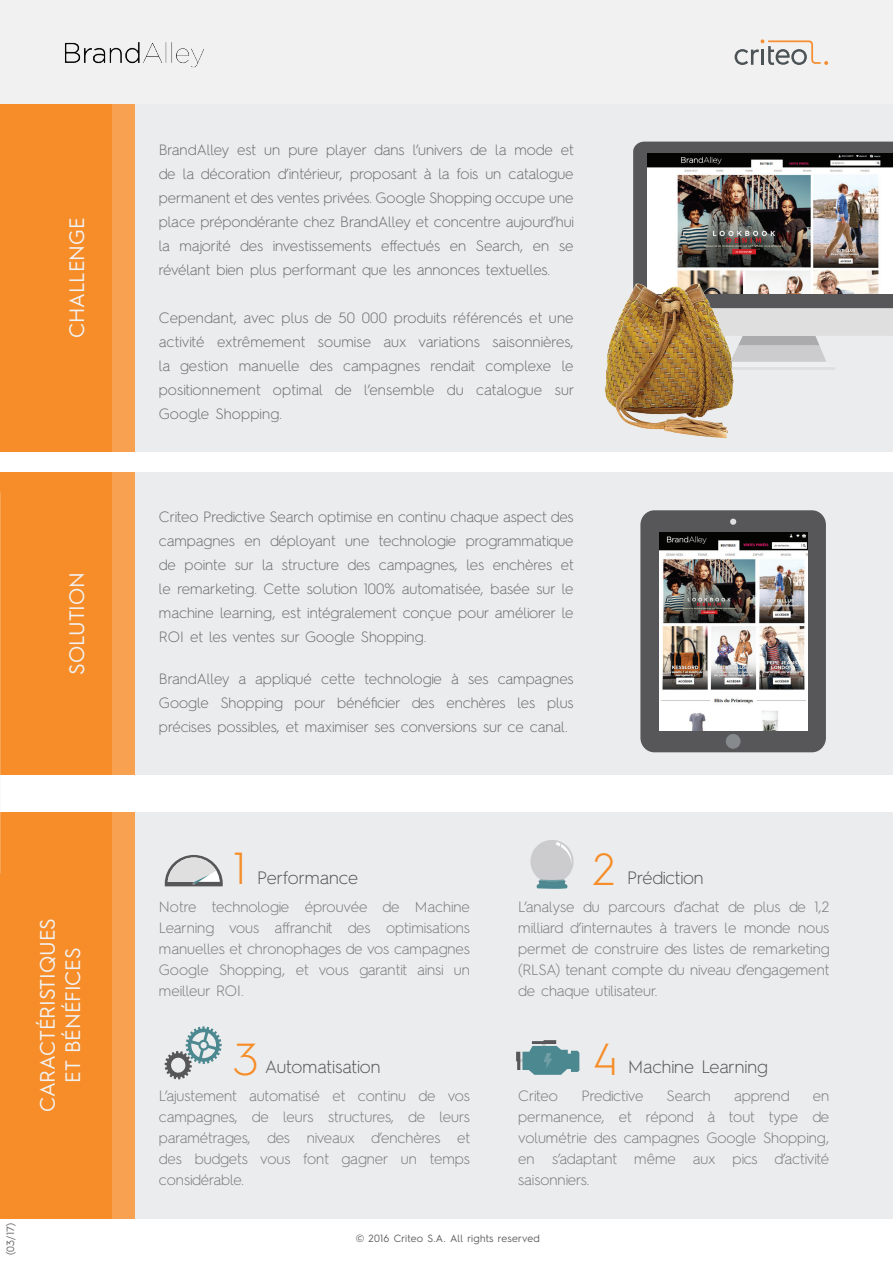
<style>
.page{position:relative;width:893px;height:1263px;background:#fff}
.page>*{position:absolute;margin:0;border:0;box-sizing:border-box;transform-origin:0 0}
.t1{font:300 45px "Hurme Geometric Sans 2";color:#f68d29}
.t2{font:21px/25.2px "Hurme Geometric Sans 2";color:#f1f1f1;text-align:center}
.t3{font:300 18px "Hurme Geometric Sans 2";color:#545759}
.t4{font:300 15px/24px "Hurme Geometric Sans 2";color:#6f6e6f;text-align:justify}
.t5{font:300 15px/21px "Hurme Geometric Sans 2";color:#7b7a7c;text-align:justify}
.t6{font:10.5px "Hurme Geometric Sans 2";letter-spacing:.02em;color:#626264}
</style>
<div class="page">
<div style="left:0;top:0;width:893px;height:104px;background:#f1f1f1"></div>
<div style="left:0;top:104px;width:112px;height:347px;background:#f68d29"></div>
<div style="left:112px;top:104px;width:24px;height:347px;background:#f8a151"></div>
<div style="left:136px;top:104px;width:757px;height:347px;background:#ebeced"></div>
<div style="left:0;top:472px;width:112px;height:303px;background:#f68d29"></div>
<div style="left:112px;top:472px;width:24px;height:303px;background:#f8a151"></div>
<div style="left:136px;top:472px;width:757px;height:303px;background:#ebeced"></div>
<div style="left:0;top:812px;width:112px;height:406px;background:#f68d29"></div>
<div style="left:112px;top:812px;width:24px;height:406px;background:#f8a151"></div>
<div style="left:136px;top:812px;width:757px;height:406px;background:#ebeced"></div>
<svg style="left:165px;top:1026px;width:57px;height:53px"></svg>
<svg style="left:165px;top:855px;width:58px;height:31px"></svg>
<svg style="left:530px;top:840px;width:44px;height:49px"></svg>
<svg style="left:516px;top:1040px;width:63px;height:35px"></svg>
<svg style="left:633px;top:142px;width:260px;height:220px"></svg>
<hr style="left:720px;top:367px;width:115px;height:3px;background:#dedfde">
<div style="left:640px;top:510px;width:186px;height:242px;background:#575759;border-radius:14px"></div>
<svg style="left:730px;top:519px;width:6px;height:6px"></svg>
<div style="left:726px;top:734px;width:14px;height:15px;background:#878a8d;border-radius:50%"></div>
<svg style="left:735px;top:39px;width:93px;height:26px"></svg>
<img style="left:647px;top:154px;width:246px;height:139px">
<img style="left:605px;top:281px;width:130px;height:158px">
<img style="left:659px;top:532px;width:148px;height:198px">
<img style="left:65px;top:42px;width:139px;height:26px">
<h2 class="t2" style="left:63px;top:338px;width:122px;rotate:-90deg">CHALLENGE</h2>
<h2 class="t2" style="left:63px;top:675px;width:104px;rotate:-90deg">SOLUTION</h2>
<h2 class="t2" style="left:34px;top:1112px;width:196px;rotate:-90deg">CARACTÉRISTIQUES<br>ET BÉNÉFICES</h2>
<p class="t6" style="left:3px;top:1255px;width:34px;rotate:-90deg">(03/17)</p>
<p class="t4" style="left:159px;top:136px;width:417px">BrandAlley est un pure player dans l’univers de la mode et de la décoration d’intérieur, proposant à la fois un catalogue permanent et des ventes privées. Google Shopping occupe une place prépondérante chez BrandAlley et concentre aujourd’hui la majorité des investissements effectués en Search, en se révélant bien plus performant que les annonces textuelles.</p>
<p class="t4" style="left:159px;top:304px;width:417px">Cependant, avec plus de 50 000 produits référencés et une activité extrêmement soumise aux variations saisonnières, la gestion manuelle des campagnes rendait complexe le positionnement optimal de l’ensemble du catalogue sur Google Shopping.</p>
<p class="t4" style="left:159px;top:504px;width:416px">Criteo Predictive Search optimise en continu chaque aspect des campagnes en déployant une technologie programmatique de pointe sur la structure des campagnes, les enchères et le remarketing. Cette solution 100% automatisée, basée sur le machine learning, est intégralement conçue pour améliorer le ROI et les ventes sur Google Shopping.</p>
<p class="t4" style="left:159px;top:666px;width:416px">BrandAlley a appliqué cette technologie à ses campagnes Google Shopping pour bénéficier des enchères les plus précises possibles, et maximiser ses conversions sur ce canal.</p>
<h1 class="t1" style="left:233px;top:838px;width:14px">1</h1>
<p class="t3" style="left:257px;top:866px;width:102px">Performance</p>
<p class="t5" style="left:159px;top:895px;width:313px">Notre technologie éprouvée de Machine Learning vous affranchit des optimisations manuelles et chronophages de vos campagnes Google Shopping, et vous garantit ainsi un meilleur ROI.</p>
<h1 class="t1" style="left:233px;top:1028px;width:26px">3</h1>
<p class="t3" style="left:265px;top:1055px;width:117px">Automatisation</p>
<p class="t5" style="left:159px;top:1084px;width:313px">L’ajustement automatisé et continu de vos campagnes, de leurs structures, de leurs paramétrages, des niveaux d’enchères et des budgets vous font gagner un temps considérable.</p>
<h1 class="t1" style="left:593px;top:839px;width:24px">2</h1>
<p class="t3" style="left:627px;top:866px;width:78px">Prédiction</p>
<p class="t5" style="left:518px;top:895px;width:313px">L’analyse du parcours d’achat de plus de 1,2 milliard d’internautes à travers le monde nous permet de construire des listes de remarketing (RLSA) tenant compte du niveau d’engagement de chaque utilisateur.</p>
<h1 class="t1" style="left:593px;top:1028px;width:27px">4</h1>
<p class="t3" style="left:628px;top:1055px;width:142px">Machine Learning</p>
<p class="t5" style="left:518px;top:1084px;width:41px">Criteo</p>
<p class="t5" style="left:581px;top:1084px;width:63px">Predictive</p>
<p class="t5" style="left:667px;top:1084px;width:46px">Search</p>
<p class="t5" style="left:734px;top:1084px;width:57px">apprend</p>
<p class="t5" style="left:518px;top:1084px;width:312px;text-indent:294px">en permanence, et répond à tout type de volumétrie des campagnes Google Shopping, en s’adaptant même aux pics d’activité saisonniers.</p>
<p class="t6" style="left:356px;top:1231px;width:186px">© 2016 Criteo S.A. All rights reserved</p>
</div>
